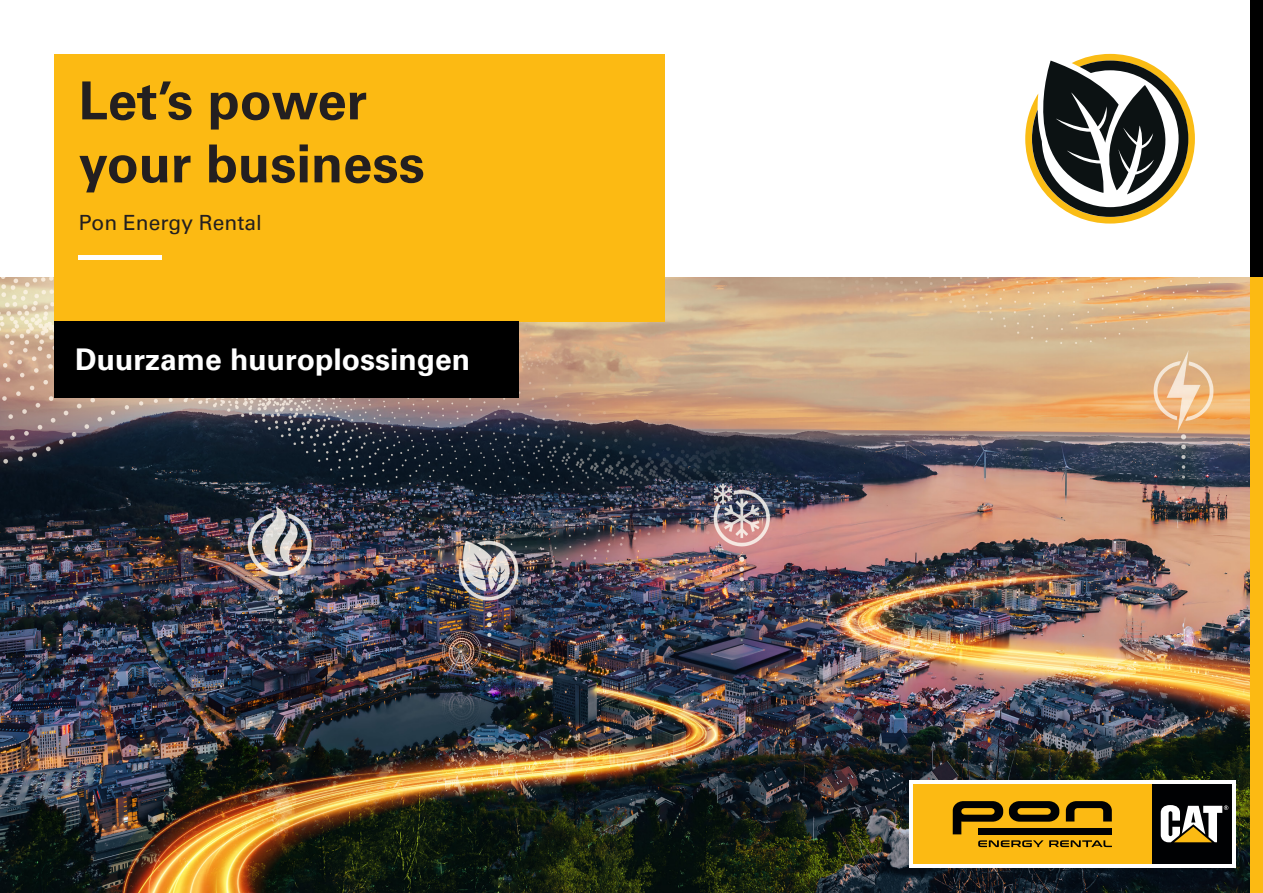
<style>
.page{position:relative;width:1263px;height:893px;background:#fff}
.page>*{position:absolute;margin:0;border:0;box-sizing:border-box;transform-origin:0 0}
.t1{font:700 52.5px "Univers";color:#231f20}
.t2{font:700 30px "Univers";color:#fff}
.t3{font:21px "Univers";color:#231f20}
</style>
<div class="page">
<img style="left:0;top:277px;width:1250px;height:616px">
<div style="left:1250px;top:0;width:13px;height:277px;background:#000"></div>
<div style="left:1250px;top:277px;width:13px;height:616px;background:#fcba13"></div>
<div style="left:54px;top:54px;width:611px;height:267px;background:#fcba13"></div>
<div style="left:79px;top:255px;width:83px;height:5px;background:#fff"></div>
<svg style="left:1025px;top:54px;width:170px;height:170px"></svg>
<div style="left:909px;top:780px;width:326px;height:88px;background:#fff"></div>
<div style="left:913px;top:784px;width:239px;height:80px;background:#fcba13"></div>
<div style="left:1152px;top:784px;width:79px;height:80px;background:#000103"></div>
<svg style="left:1161px;top:805px;width:67px;height:37px"></svg>
<svg style="left:1009px;top:801px;width:50px;height:21px"></svg>
<svg style="left:1066px;top:801px;width:46px;height:20px"></svg>
<div style="left:978px;top:828px;width:134px;height:6px;background:#000103"></div>
<svg style="left:953px;top:801px;width:50px;height:33px"></svg>
<svg style="left:978px;top:840px;width:65px;height:7px"></svg>
<svg style="left:1049px;top:840px;width:63px;height:7px"></svg>
<div style="left:54px;top:321px;width:465px;height:77px;background:#000"></div>
<p class="t1" style="left:79px;top:70px;width:290px">Let’s power</p>
<p class="t1" style="left:79px;top:133px;width:348px">your business</p>
<p class="t3" style="left:79px;top:210px;width:185px">Pon Energy Rental</p>
<p class="t2" style="left:75px;top:342px;width:397px">Duurzame huuroplossingen</p>
</div>
